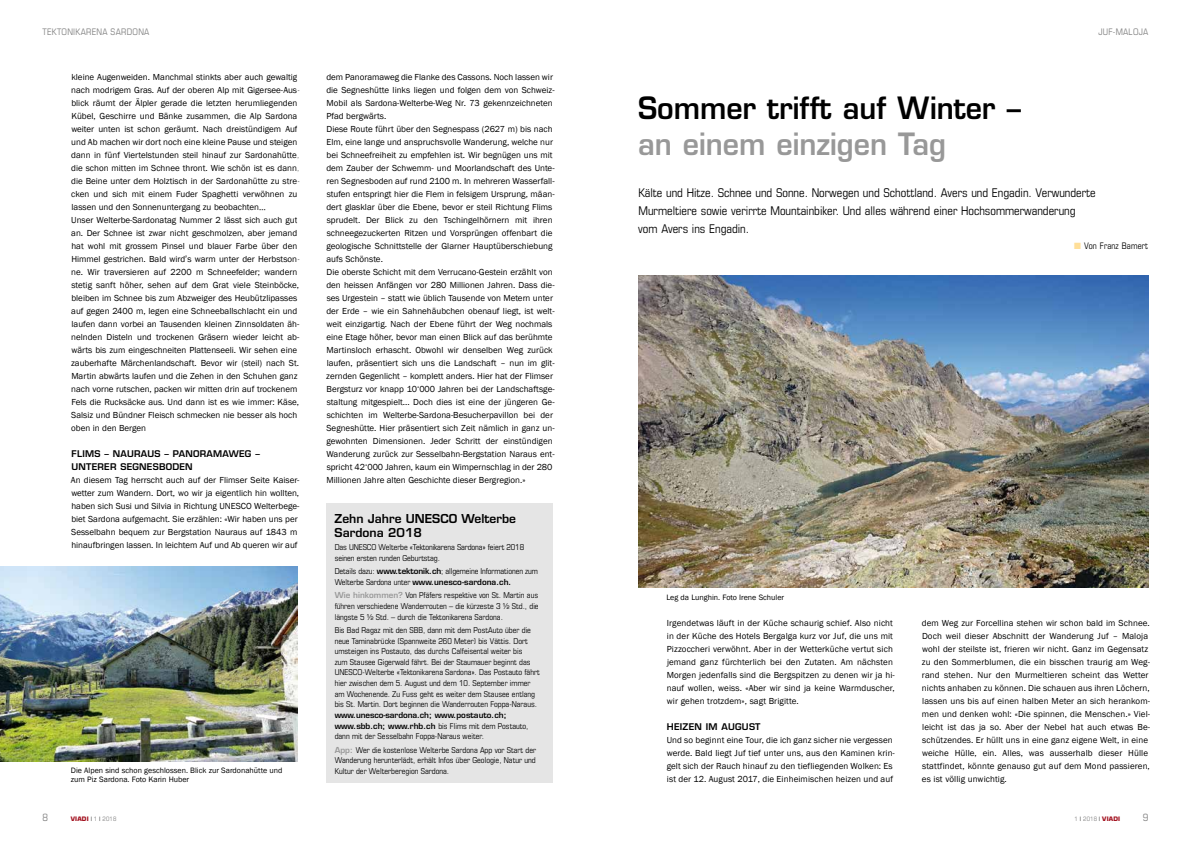
<style>
.page{position:relative;width:1191px;height:842px;background:#fff}
.page>*{position:absolute;margin:0;border:0;box-sizing:border-box;transform-origin:0 0}
.t1{font:600 30px "Eurostile";color:#000;scale:.95 1}
.t2{font:600 30px "Eurostile";color:#989898;scale:.95 1}
.t3{font:condensed 12px/18px "Eurostile";color:#000}
.t4{font:600 12px/14px "Eurostile";color:#000}
.t5{font:condensed 10px "Eurostile";color:#818181}
.t6{font:9px/13px "Franklin Gothic";color:#000}
.t7{font:600 9px/13px "Eurostile";letter-spacing:.025em;color:#000}
.t8{font:condensed 9px "Eurostile";letter-spacing:.03em;color:#818181}
.t9{font:condensed 9px "Eurostile";letter-spacing:.02em;color:#000;scale:.95 1}
.t10{font:condensed 8.1px/10.6px "Eurostile";color:#000}
.t11{font:8px/9px "Franklin Gothic";color:#000}
.t12{font:condensed 6px "Eurostile";color:#818181}
.t13{font:700 6px "Eurostile";letter-spacing:.025em;color:#a31220}
.s1{font-family:"News Gothic BT"}
.s2{font-weight:400;font-stretch:condensed;color:#000}
.s3{font-weight:400;font-stretch:condensed;color:#818181}
.s4{font-weight:600;font-stretch:normal}
.s5{font-weight:600;font-stretch:normal;color:#989898}
.s6{color:#ffdf99}
.s7{color:#000}
.s8{font-weight:700;font-stretch:normal;color:#a31220}
</style>
<div class="page">
<div style="left:326px;top:503px;width:227px;height:279px;background:#e5e5e5"></div>
<img style="left:0;top:567px;width:298px;height:194px">
<img style="left:638px;top:275px;width:510px;height:312px">
<p class="t8" style="left:43px;top:27px;width:108px">TEKTONIKARENA SARDONA</p>
<p class="t6" style="left:71px;top:71px;width:230px">kleine Augenweiden. Manchmal stinkts aber auch gewaltig nach modrigem Gras. Auf der oberen Alp mit Gigersee-Aus&shy;blick räumt der Älpler gerade die letzten herumliegenden Kübel, Geschirre und Bänke zusammen, die Alp Sardona weiter unten ist schon geräumt. Nach dreistündigem Auf und Ab machen wir dort noch eine kleine Pause und steigen dann in fünf Viertelstunden steil hinauf zur Sardonahütte, die schon mitten im Schnee thront. Wie schön ist es dann, die Beine unter dem Holztisch in der Sardonahütte zu stre&shy;cken und sich mit einem Fuder Spaghetti verwöhnen zu lassen und den Sonnenuntergang zu beobachten…<br>Unser Welterbe-Sardonatag Nummer 2 lässt sich auch gut an. Der Schnee ist zwar nicht geschmolzen, aber jemand hat wohl mit grossem Pinsel und blauer Farbe über den Himmel gestrichen. Bald wird<span class="s1">’</span>s warm unter der Herbstson&shy;ne. Wir traversieren auf 2200 m Schneefelder; wandern stetig sanft höher, sehen auf dem Grat viele Steinböcke, bleiben im Schnee bis zum Abzweiger des Heubützlipasses auf gegen 2400 m, legen eine Schneeballschlacht ein und laufen dann vorbei an Tausenden kleinen Zinnsoldaten äh&shy;nelnden Disteln und trockenen Gräsern wieder leicht ab&shy;wärts bis zum eingeschneiten Plattenseeli. Wir sehen eine zauberhafte Märchenlandschaft. Bevor wir (steil) nach St.<br>Martin abwärts laufen und die Zehen in den Schuhen ganz nach vorne rutschen, packen wir mitten drin auf trockenem Fels die Rucksäcke aus. Und dann ist es wie immer: Käse, Salsiz und Bündner Fleisch schmecken nie besser als hoch oben in den Bergen</p>
<p class="t7" style="left:71px;top:447px;width:190px">FLIMS – NAURAUS – PANORAMAWEG –<br>UNTERER SEGNESBODEN</p>
<p class="t6" style="left:71px;top:474px;width:230px">An diesem Tag herrscht auch auf der Flimser Seite Kaiser&shy;wetter zum Wandern. Dort, wo wir ja eigentlich hin wollten, haben sich Susi und Silvia in Richtung UNESCO Welterbege&shy;biet Sardona aufgemacht. Sie erzählen: «Wir haben uns per Sesselbahn bequem zur Bergstation Nauraus auf 1843 m hinaufbringen lassen. In leichtem Auf und Ab queren wir auf</p>
<p class="t11" style="left:71px;top:766px;width:213px">Die Alpen sind schon geschlossen. Blick zur Sardonahütte und zum Piz Sardona. Foto Karin Huber</p>
<p class="t5" style="left:43px;top:812px;width:7px">8</p>
<p class="t13" style="left:71px;top:815px;width:47px">VIADI <span class="s2">|</span> <span class="s3">1</span> <span class="s2">|</span> <span class="s3">2018</span></p>
<p class="t6" style="left:326px;top:71px;width:230px">dem Panoramaweg die Flanke des Cassons. Noch lassen wir die Segneshütte links liegen und folgen dem von Schweiz-Mobil als Sardona-Welterbe-Weg Nr. 73 gekennzeichneten Pfad bergwärts.<br>Diese Route führt über den Segnespass (2627 m) bis nach Elm, eine lange und anspruchsvolle Wanderung, welche nur bei Schneefreiheit zu empfehlen ist. Wir begnügen uns mit dem Zauber der Schwemm- und Moorlandschaft des Unte&shy;ren Segnesboden auf rund 2100 m. In mehreren Wasserfall&shy;stufen entspringt hier die Flem in felsigem Ursprung, mäan&shy;dert glasklar über die Ebene, bevor er steil Richtung Flims sprudelt. Der Blick zu den Tschingelhörnern mit ihren schneegezuckerten Ritzen und Vorsprüngen offenbart die geologische Schnittstelle der Glarner Hauptüberschiebung aufs Schönste.<br>Die oberste Schicht mit dem Verrucano-Gestein erzählt von den heissen Anfängen vor 280 Millionen Jahren. Dass die&shy;ses Urgestein – statt wie üblich Tausende von Metern unter der Erde – wie ein Sahnehäubchen obenauf liegt, ist welt&shy;weit einzigartig. Nach der Ebene führt der Weg nochmals eine Etage höher, bevor man einen Blick auf das berühmte Martinsloch erhascht. Obwohl wir denselben Weg zurück laufen, präsentiert sich uns die Landschaft – nun im glit&shy;zernden Gegenlicht – komplett anders. Hier hat der Flimser Bergsturz vor knapp 10‘000 Jahren bei der Landschaftsge&shy;staltung mitgespielt... Doch dies ist eine der jüngeren Ge&shy;schichten im Welterbe-Sardona-Besucherpavillon bei der Segneshütte. Hier präsentiert sich Zeit nämlich in ganz un&shy;gewohnten Dimensionen. Jeder Schritt der einstündigen Wanderung zurück zur Sesselbahn-Bergstation Naraus ent&shy;spricht 42‘000 Jahren, kaum ein Wimpernschlag in der 280<br>Millionen Jahre alten Geschichte dieser Bergregion.»</p>
<h2 class="t4" style="left:334px;top:511px;width:183px">Zehn Jahre UNESCO Welterbe<br>Sardona 2018</h2>
<p class="t10" style="left:335px;top:542px;width:191px">Das UNESCO Welterbe «Tektonikarena Sardona» feiert 2018 seinen ersten runden Geburtstag.</p>
<p class="t10" style="left:335px;top:566px;width:205px">Details dazu: <span class="s4">www.tektonik.ch</span>; allgemeine Informationen zum<br>Welterbe Sardona unter <span class="s4">www.unesco-sardona.ch.</span></p>
<p class="t10" style="left:335px;top:590px;width:205px;text-align:justify"><span class="s5">Wie hinkommen?</span> Von Pfäfers respektive von St. Martin aus führen verschiedene Wanderrouten – die kürzeste 3 ½ Std., die längste 5 ½ Std. – durch die Tektonikarena Sardona.</p>
<p class="t10" style="left:335px;top:625px;width:207px">Bis Bad Ragaz mit den SBB, dann mit dem PostAuto über die neue Taminabrücke (Spannweite 260 Meter) bis Vättis. Dort umsteigen ins Postauto, das durchs Calfeisental weiter bis<br>zum Stausee Gigerwald fährt. Bei der Staumauer beginnt das UNESCO-Welterbe «Tektonikarena Sardona». Das Postauto fährt hier zwischen dem 5. August und dem 10. September immer am Wochenende. Zu Fuss geht es weiter dem Stausee entlang bis St. Martin. Dort beginnen die Wanderrouten Foppa-Naraus.</p>
<p class="t10" style="left:335px;top:709px;width:195px"><span class="s4">www.unesco-sardona.ch; www.postauto.ch; www.sbb.ch; www.rhb.ch</span> bis Flims mit dem Postauto, dann mit der Sesselbahn Foppa-Naraus weiter.</p>
<p class="t10" style="left:335px;top:744px;width:203px;text-align:justify"><span class="s5">App:</span> Wer die kostenlose Welterbe Sardona App vor Start der Wanderung herunterlädt, erhält Infos über Geologie, Natur und Kultur der Welterberegion Sardona.</p>
<h1 class="t1" style="left:638px;top:90px;width:404px">Sommer trifft auf Winter –</h1>
<h1 class="t2" style="left:638px;top:126px;width:326px">an einem einzigen Tag</h1>
<p class="t8" style="left:1098px;top:27px;width:52px">JUF-MALOJA</p>
<h2 class="t3" style="left:638px;top:184px;width:459px">Kälte und Hitze. Schnee und Sonne. Norwegen und Schottland. Avers und Engadin. Verwunderte<br>Murmeltiere sowie verirrte Mountainbiker. Und alles während einer Hochsommerwanderung vom Avers ins Engadin.</h2>
<p class="t9" style="left:1074px;top:241px;width:79px"><span class="s6">■</span> Von Franz Bamert</p>
<p class="t11" style="left:666px;top:593px;width:119px">Leg da Lunghin. Foto Irene Schuler</p>
<p class="t6" style="left:667px;top:617px;width:229px">Irgendetwas läuft in der Küche schaurig schief. Also nicht in der Küche des Hotels Bergalga kurz vor Juf, die uns mit Pizzoccheri verwöhnt. Aber in der Wetterküche vertut sich jemand ganz fürchterlich bei den Zutaten. Am nächsten Morgen jedenfalls sind die Bergspitzen zu denen wir ja hi&shy;nauf wollen, weiss. «Aber wir sind ja keine Warmduscher, wir gehen trotzdem», sagt Brigitte.</p>
<p class="t7" style="left:667px;top:720px;width:95px">HEIZEN IM AUGUST</p>
<p class="t6" style="left:666px;top:734px;width:230px">Und so beginnt eine Tour, die ich ganz sicher nie vergessen werde. Bald liegt Juf tief unter uns, aus den Kaminen krin&shy;gelt sich der Rauch hinauf zu den tiefliegenden Wolken: Es ist der 12. August 2017, die Einheimischen heizen und auf</p>
<p class="t6" style="left:921px;top:617px;width:230px">dem Weg zur Forcellina stehen wir schon bald im Schnee.<br>Doch weil dieser Abschnitt der Wanderung Juf – Maloja wohl der steilste ist, frieren wir nicht. Ganz im Gegensatz zu den Sommerblumen, die ein bisschen traurig am Weg&shy;rand stehen. Nur den Murmeltieren scheint das Wetter nichts anhaben zu können. Die schauen aus ihren Löchern, lassen uns bis auf einen halben Meter an sich herankom&shy;men und denken wohl: «Die spinnen, die Menschen.» Viel&shy;leicht ist das ja so. Aber der Nebel hat auch etwas Be&shy;schützendes. Er hüllt uns in eine ganz eigene Welt, in eine weiche Hülle, ein. Alles, was ausserhalb dieser Hülle stattfindet, könnte genauso gut auf dem Mond passieren, es ist völlig unwichtig.</p>
<p class="t12" style="left:1074px;top:816px;width:47px">1 <span class="s7">|</span> 2018 <span class="s7">|</span> <span class="s8">VIADI</span></p>
<p class="t5" style="left:1142px;top:812px;width:7px">9</p>
</div>
